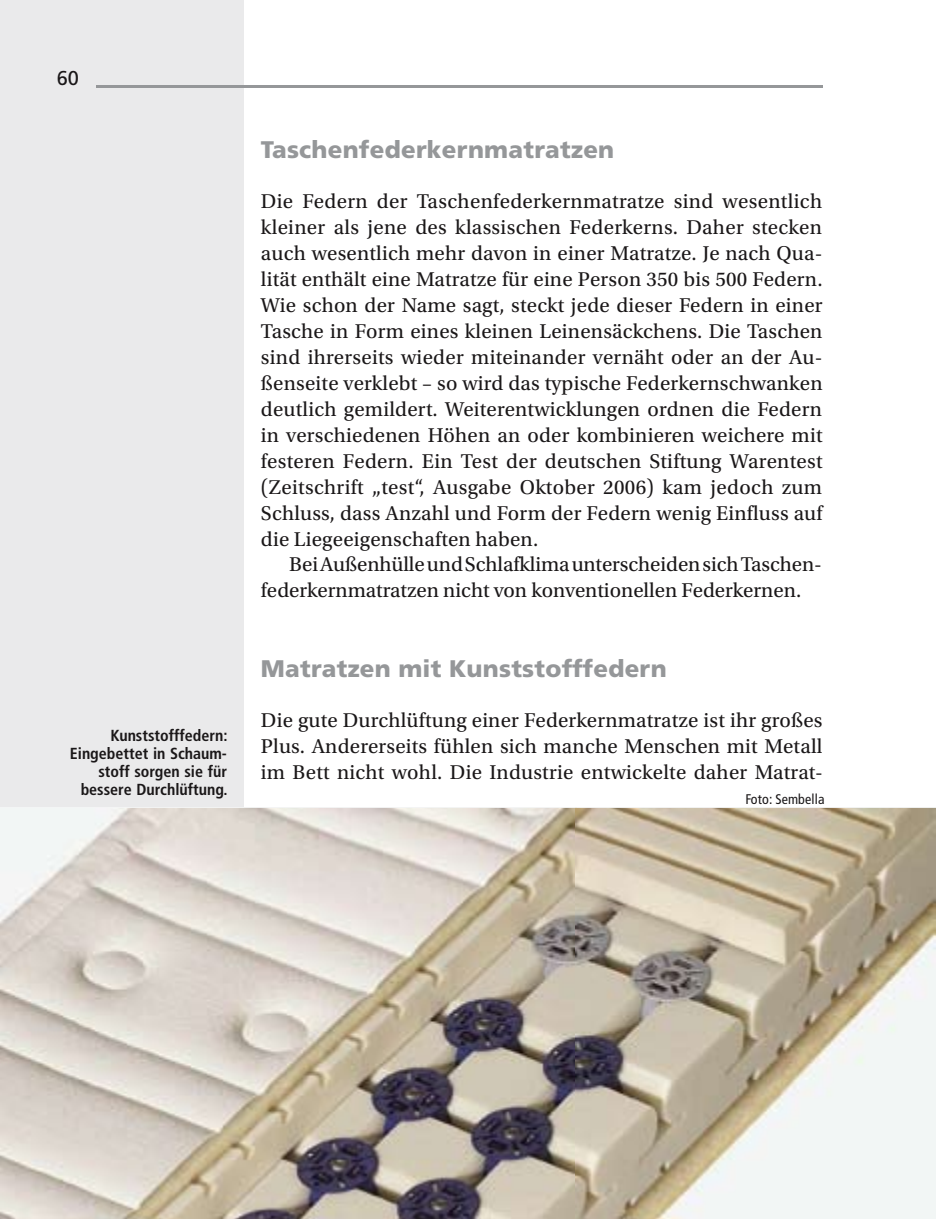
<style>
.page{position:relative;width:936px;height:1219px;background:#fff}
.page>*{position:absolute;margin:0;border:0;box-sizing:border-box;transform-origin:0 0}
.t1{font:900 24px "Frutiger LT Std";letter-spacing:.01em;color:#959799}
.t2{font:21px/26px "Utopia Std";color:#1a1718;text-align:justify}
.t3{font:20px "Frutiger LT Std";color:#1a1718}
.t4{font:700 condensed 16px/18px "Frutiger LT Std";color:#1a1718;text-align:right}
.t5{font:condensed 14px "Frutiger LT Std";letter-spacing:.01em;color:#1a1718}
</style>
<div class="page">
<div style="left:0;top:0;width:244px;height:1219px;background:#eaeaeb"></div>
<hr style="left:96px;top:85px;width:726px;height:2px;background:#959799">
<img style="left:0;top:808px;width:935px;height:411px">
<p class="t3" style="left:57px;top:67px;width:24px">60</p>
<p class="t4" style="left:70px;top:726px;width:159px">Kunststofffedern:<br>Eingebettet in Schaum&shy;stoff sorgen sie für bessere Durchlüftung.</p>
<p class="t1" style="left:261px;top:135px;width:355px">Taschenfederkernmatratzen</p>
<p class="t2" style="left:261px;top:189px;width:563px">Die Federn der Taschenfederkernmatratze sind wesentlich kleiner als jene des klassischen Federkerns. Daher stecken auch wesentlich mehr davon in einer Matratze. Je nach Qua&shy;lität enthält eine Matratze für eine Person 350 bis 500 Federn.<br>Wie schon der Name sagt, steckt jede dieser Federn in einer Tasche in Form eines kleinen Leinensäckchens. Die Taschen sind ihrerseits wieder miteinander vernäht oder an der Au&shy;ßenseite verklebt – so wird das typische Federkernschwanken deutlich gemildert. Weiterentwicklungen ordnen die Federn in verschiedenen Höhen an oder kombinieren weichere mit festeren Federn. Ein Test der deutschen Stiftung Warentest (Zeitschrift „test“, Ausgabe Oktober 2006) kam jedoch zum Schluss, dass Anzahl und Form der Federn wenig Einfluss auf die Liegeeigenschaften haben.</p>
<p class="t2" style="left:261px;top:552px;width:562px;text-indent:28px">Bei Außenhülle und Schlafklima unterscheiden sich Taschen&shy;federkernmatratzen nicht von konventionellen Federkernen.</p>
<p class="t1" style="left:261px;top:654px;width:407px">Matratzen mit Kunststofffedern</p>
<p class="t2" style="left:261px;top:708px;width:563px">Die gute Durchlüftung einer Federkernmatratze ist ihr großes Plus. Andererseits fühlen sich manche Menschen mit Metall im Bett nicht wohl. Die Industrie entwickelte daher Matrat-</p>
<p class="t5" style="left:745px;top:791px;width:81px">Foto: Sembella</p>
</div>
